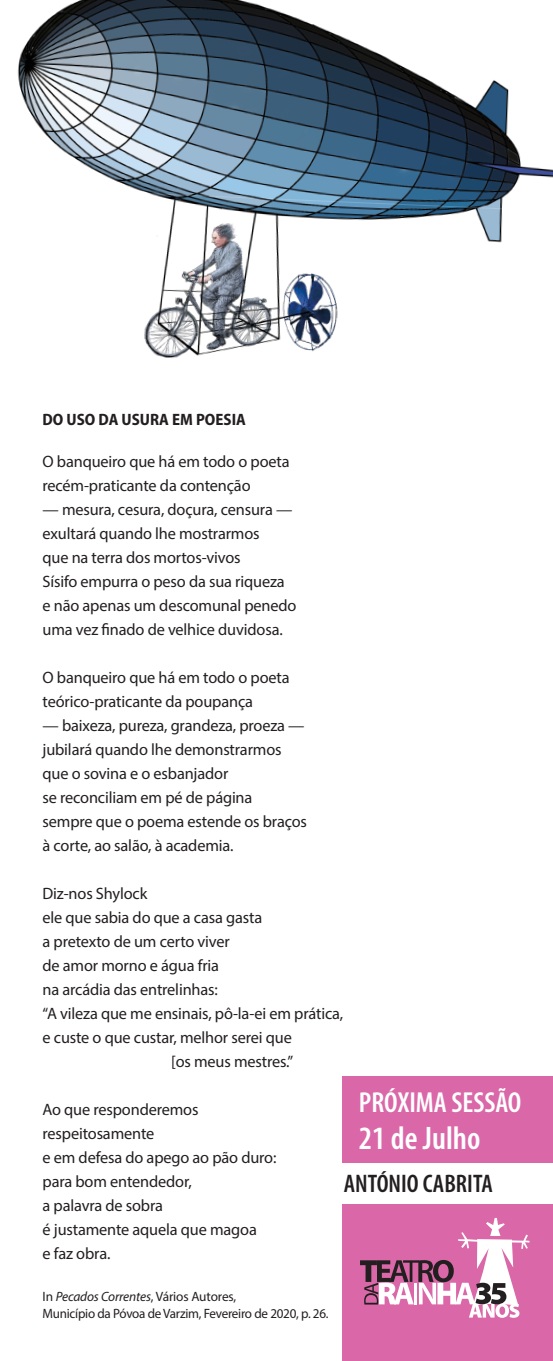
<style>
.page{position:relative;width:553px;height:1361px;background:#fff}
.page>*{position:absolute;margin:0;border:0;box-sizing:border-box;transform-origin:0 0}
.t1{font:32.7px "Myriad Variable Concept";letter-spacing:.05em;color:#fff}
.t2{font:29.1px "Myriad Variable Concept";letter-spacing:.04em;color:#fff}
.t3{font:25.5px "Myriad Variable Concept";letter-spacing:.05em;color:#231f20}
.t4{font:16.5px/24px "Myriad Variable Concept";letter-spacing:.165em;color:#231f20}
.t5{font:16.5px "Myriad Variable Concept";letter-spacing:.145em;color:#231f20}
.t6{font:16.5px "Myriad Variable Concept";letter-spacing:.185em;color:#231f20}
.t7{font:13.5px/16.5px "Myriad Variable Concept";letter-spacing:.135em;color:#231f20}
.s1{font-style:italic}
</style>
<div class="page">
<div style="left:342px;top:1205px;width:211px;height:156px;background:#da68a8"></div>
<div style="left:342px;top:1076px;width:211px;height:86px;background:#da68a8"></div>
<svg style="left:360px;top:1218px;width:169px;height:99px"></svg>
<img style="left:17px;top:0;width:536px;height:358px">
<p class="t6" style="left:43px;top:410px;width:202px">DO USO DA USURA EM POESIA</p>
<p class="t4" style="left:43px;top:449px;width:246px">O banqueiro que há em todo o poeta recém-praticante da contenção</p>
<p class="t4" style="left:43px;top:497px;width:252px">— mesura, cesura, doçura, censura — exultará quando lhe mostrarmos<br>que na terra dos mortos-vivos<br>Sísifo empurra o peso da sua riqueza<br>e não apenas um descomunal penedo uma vez finado de velhice duvidosa.</p>
<p class="t4" style="left:43px;top:665px;width:246px">O banqueiro que há em todo o poeta teórico-praticante da poupança</p>
<p class="t4" style="left:43px;top:713px;width:264px">— baixeza, pureza, grandeza, proeza — jubilará quando lhe demonstrarmos que o sovina e o esbanjador<br>se reconciliam em pé de página<br>sempre que o poema estende os braços à corte, ao salão, à academia.</p>
<p class="t4" style="left:43px;top:881px;width:104px">Diz-nos Shylock</p>
<p class="t5" style="left:43px;top:908px;width:219px">ele que sabia do que a casa gasta</p>
<p class="t4" style="left:43px;top:929px;width:187px">a pretexto de um certo viver</p>
<p class="t4" style="left:43px;top:953px;width:176px">de amor morno e água fria</p>
<p class="t5" style="left:43px;top:980px;width:176px">na arcádia das entrelinhas:</p>
<p class="t4" style="left:43px;top:1001px;width:302px">“A vileza que me ensinais, pô-la-ei em prática,</p>
<p class="t4" style="left:43px;top:1025px;width:248px">e custe o que custar, melhor serei que</p>
<p class="t4" style="left:171px;top:1049px;width:123px">[os meus mestres.”</p>
<p class="t4" style="left:43px;top:1097px;width:235px">Ao que responderemos respeitosamente<br>e em defesa do apego ao pão duro: para bom entendedor,<br>a palavra de sobra<br>é justamente aquela que magoa<br>e faz obra.</p>
<p class="t7" style="left:43px;top:1288px;width:287px">In <span class="s1">Pecados Correntes</span>, Vários Autores,<br>Município da Póvoa de Varzim, Fevereiro de 2020, p. 26.</p>
<h2 class="t2" style="left:359px;top:1085px;width:163px">PRÓXIMA SESSÃO</h2>
<h1 class="t1" style="left:359px;top:1118px;width:121px">21 de Julho</h1>
<h3 class="t3" style="left:344px;top:1168px;width:150px">ANTÓNIO CABRITA</h3>
</div>
